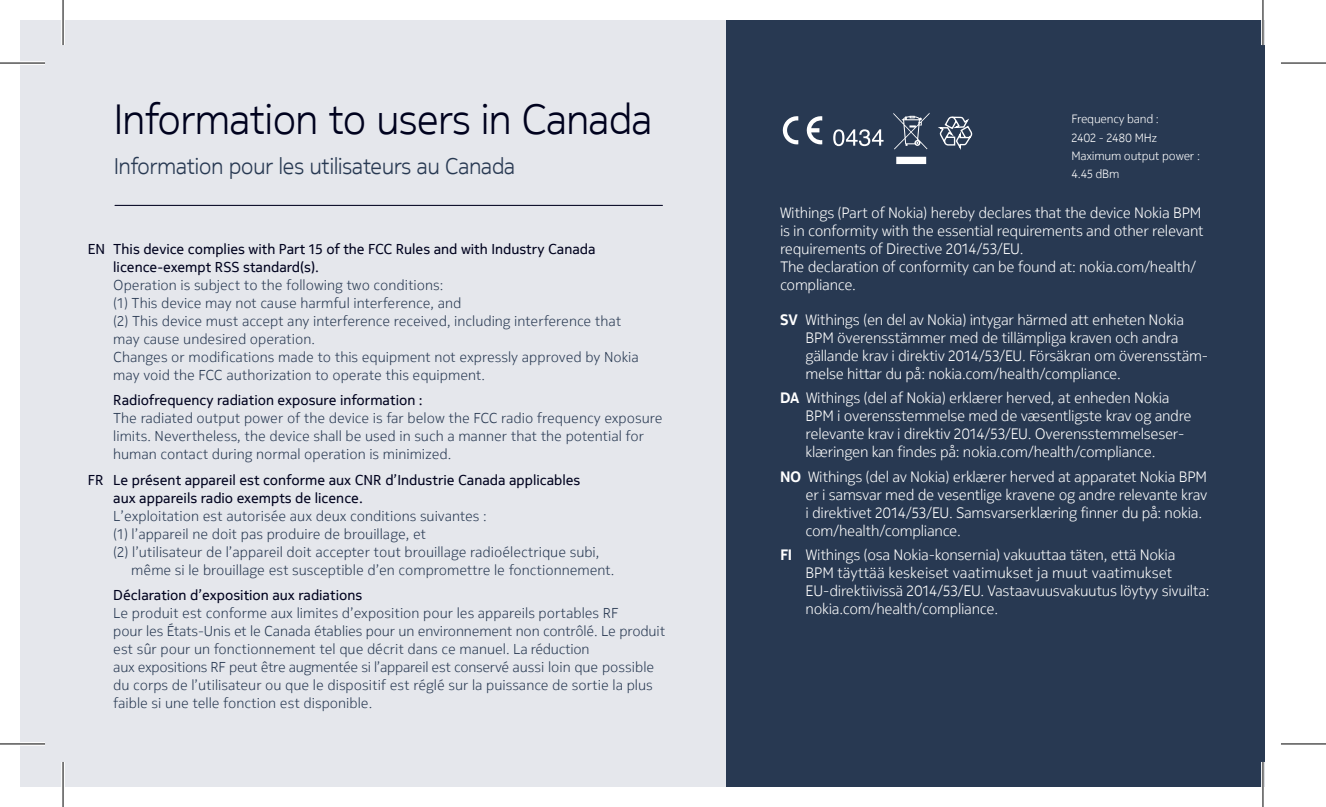
<style>
.page{position:relative;width:1326px;height:807px;background:#fff}
.page>*{position:absolute;margin:0;border:0;box-sizing:border-box;transform-origin:0 0}
.t1{font:300 42px "Nokia Pure Headline";color:#00021e}
.t2{font:300 22.5px "Nokia Pure Headline";color:#283952}
.t3{font:300 15px/18px "Nokia Pure Text";letter-spacing:-.02em;color:#fff}
.t4{font:300 14.4px/18px "Nokia Pure Text";color:#283952}
.t5{font:14.4px/18px "Nokia Pure Text";color:#00021e}
.t6{font:300 12px/18.3px "Nokia Pure Text";letter-spacing:-.02em;color:#fff}
.s1{font-weight:700}
</style>
<div class="page">
<div style="left:20px;top:20px;width:1242px;height:766px;background:#e5e7ec"></div>
<hr style="left:115px;top:205px;width:547px;height:1px;background:#00021e">
<div style="left:726px;top:20px;width:538px;height:766px;background:#283952"></div>
<svg style="left:938px;top:116px;width:34px;height:34px"></svg>
<svg style="left:893px;top:113px;width:36px;height:51px"></svg>
<svg style="left:782px;top:116px;width:40px;height:28px"></svg>
<svg style="left:833px;top:129px;width:50px;height:17px"></svg>
<hr style="left:0;top:61px;width:45px;height:4px;background:#fff">
<svg style="left:0;top:742px;width:45px;height:3px"></svg>
<svg style="left:1281px;top:744px;width:44px;height:1px"></svg>
<hr style="left:61px;top:0;width:4px;height:45px;background:#fff">
<hr style="left:61px;top:761px;width:4px;height:45px;background:#fff">
<svg style="left:1261px;top:0;width:3px;height:45px"></svg>
<svg style="left:1260px;top:762px;width:4px;height:44px"></svg>
<hr style="left:0;top:62px;width:45px;height:2px;background:#000">
<hr style="left:1280px;top:62px;width:45px;height:2px;background:#000">
<hr style="left:0;top:743px;width:45px;height:1px;background:#000">
<hr style="left:1280px;top:743px;width:45px;height:1px;background:#000">
<hr style="left:62px;top:0;width:2px;height:45px;background:#000">
<hr style="left:62px;top:761px;width:2px;height:45px;background:#000">
<hr style="left:1262px;top:0;width:1px;height:45px;background:#000">
<hr style="left:1262px;top:761px;width:1px;height:45px;background:#000">
<h1 class="t1" style="left:114px;top:94px;width:539px">Information to users in Canada</h1>
<h2 class="t2" style="left:114px;top:152px;width:402px">Information pour les utilisateurs au Canada</h2>
<p class="t5" style="left:113px;top:240px;width:484px;text-indent:-26px">EN This device complies with Part 15 of the FCC Rules and with Industry Canada licence-exempt RSS standard(s).</p>
<p class="t4" style="left:113px;top:276px;width:527px">Operation is subject to the following two conditions:<br>(1) This device may not cause harmful interference, and<br>(2) This device must accept any interference received, including interference that may cause undesired operation.<br>Changes or modifications made to this equipment not expressly approved by Nokia may void the FCC authorization to operate this equipment.</p>
<p class="t5" style="left:113px;top:390px;width:311px">Radiofrequency radiation exposure information :</p>
<p class="t4" style="left:113px;top:408px;width:550px">The radiated output power of the device is far below the FCC radio frequency exposure limits. Nevertheless, the device shall be used in such a manner that the potential for human contact during normal operation is minimized.</p>
<p class="t5" style="left:113px;top:471px;width:468px;text-indent:-26px">FR Le présent appareil est conforme aux CNR d’Industrie Canada applicables aux appareils radio exempts de licence.</p>
<p class="t4" style="left:113px;top:507px;width:375px">L’exploitation est autorisée aux deux conditions suivantes :</p>
<p class="t4" style="left:113px;top:524px;width:314px">(1) l’appareil ne doit pas produire de brouillage, et</p>
<p class="t4" style="left:113px;top:542px;width:487px">(2) l’utilisateur de l’appareil doit accepter tout brouillage radioélectrique subi,</p>
<p class="t4" style="left:131px;top:560px;width:484px">même si le brouillage est susceptible d’en compromettre le fonctionnement.</p>
<p class="t5" style="left:113px;top:585px;width:250px">Déclaration d’exposition aux radiations</p>
<p class="t4" style="left:113px;top:603px;width:553px">Le produit est conforme aux limites d’exposition pour les appareils portables RF<br>pour les États-Unis et le Canada établies pour un environnement non contrôlé. Le produit est sûr pour un fonctionnement tel que décrit dans ce manuel. La réduction<br>aux expositions RF peut être augmentée si l’appareil est conservé aussi loin que possible du corps de l’utilisateur ou que le dispositif est réglé sur la puissance de sortie la plus faible si une telle fonction est disponible.</p>
<p class="t6" style="left:1071px;top:110px;width:130px">Frequency band :<br>2402 - 2480 MHz<br>Maximum output power :<br>4.45 dBm</p>
<p class="t3" style="left:779px;top:203px;width:425px">Withings (Part of Nokia) hereby declares that the device Nokia BPM is in conformity with the essential requirements and other relevant requirements of Directive 2014/53/EU.<br>The declaration of conformity can be found at: nokia.com/health/ compliance.</p>
<p class="t3" style="left:805px;top:310px;width:404px;text-indent:-26px"><span class="s1">SV</span> Withings (en del av Nokia) intygar härmed att enheten Nokia BPM överensstämmer med de tillämpliga kraven och andra gällande krav i direktiv 2014/53/EU. Försäkran om överensstäm&shy;melse hittar du på: nokia.com/health/compliance.</p>
<p class="t3" style="left:805px;top:389px;width:387px;text-indent:-26px"><span class="s1">DA</span> Withings (del af Nokia) erklærer herved, at enheden Nokia BPM i overensstemmelse med de væsentligste krav og andre relevante krav i direktiv 2014/53/EU. Overensstemmelseser&shy;klæringen kan findes på: nokia.com/health/compliance.</p>
<p class="t3" style="left:805px;top:467px;width:403px;text-indent:-26px"><span class="s1">NO</span> Withings (del av Nokia) erklærer herved at apparatet Nokia BPM er i samsvar med de vesentlige kravene og andre relevante krav i direktivet 2014/53/EU. Samsvarserklæring finner du på: nokia. com/health/compliance.</p>
<p class="t3" style="left:805px;top:545px;width:405px;text-indent:-26px"><span class="s1">FI</span> Withings (osa Nokia-konsernia) vakuuttaa täten, että Nokia<br>BPM täyttää keskeiset vaatimukset ja muut vaatimukset EU-direktiivissä 2014/53/EU. Vastaavuusvakuutus löytyy sivuilta: nokia.com/health/compliance.</p>
</div>
